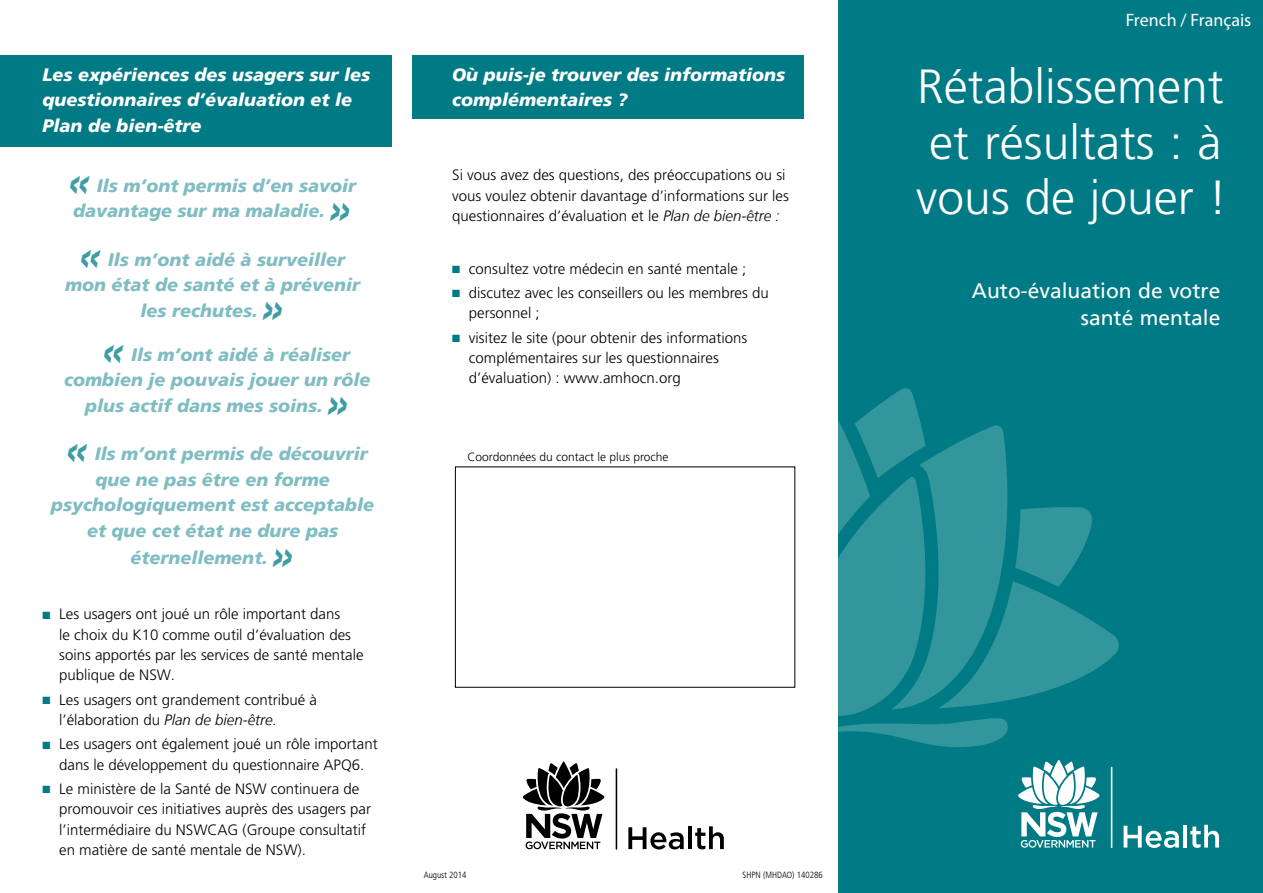
<style>
.page{position:relative;width:1263px;height:893px;background:#fff}
.page>*{position:absolute;margin:0;border:0;box-sizing:border-box;transform-origin:0 0}
.t1{font:300 48px/55.5px "Frutiger";color:#fff;text-align:justify}
.t2{font:italic 700 48px "Helvetica Neue";color:#409ca3}
.t3{font:21px/27px "Frutiger LT";color:#fff;text-align:right}
.t4{font:italic 900 18px/25.5px "Frutiger LT";color:#80bdc2}
.t5{font:italic 900 18px/25.5px "Frutiger LT";color:#fff}
.t6{font:18px "Myriad Pro";color:#fff}
.t7{font:300 15px/20.2px "Frutiger";color:#000}
.t8{font:italic 300 15px "Frutiger LT";color:#000}
.t9{font:300 12px "Frutiger";color:#000}
.t10{font:300 condensed 9px "Frutiger LT";color:#000}
.s1{color:#007b85}
.s2{font-family:"Frutiger";font-style:normal}
.s3{font-family:"Frutiger LT";font-style:italic}
</style>
<div class="page">
<div style="left:838px;top:0;width:425px;height:893px;background:#007b85"></div>
<hr style="left:1183px;top:825px;width:4px;height:22px;background:#fff">
<svg style="left:1190px;top:825px;width:29px;height:23px"></svg>
<hr style="left:616px;top:768px;width:1px;height:82px;background:#000">
<svg style="left:628px;top:827px;width:56px;height:22px"></svg>
<hr style="left:688px;top:826px;width:4px;height:23px;background:#000">
<svg style="left:695px;top:826px;width:29px;height:23px"></svg>
<svg style="left:523px;top:761px;width:81px;height:88px"></svg>
<svg style="left:838px;top:388px;width:341px;height:461px"></svg>
<div style="left:0;top:55px;width:391px;height:92px;background:#007b85"></div>
<div style="left:412px;top:55px;width:392px;height:64px;background:#007b85"></div>
<div style="left:455px;top:466px;width:340px;height:222px;border:1px solid #000"></div>
<p class="t5" style="left:43px;top:62px;width:329px">Les expériences des usagers sur les questionnaires d’évaluation et le<br>Plan de bien-être</p>
<h1 class="t2" style="left:69px;top:151px;width:24px">«</h1>
<p class="t4" style="left:73px;top:172px;width:284px;text-indent:24px">Ils m’ont permis d’en savoir davantage sur ma maladie.</p>
<h1 class="t2" style="left:330px;top:178px;width:24px">»</h1>
<h1 class="t2" style="left:80px;top:225px;width:24px">«</h1>
<p class="t4" style="left:108px;top:247px;width:238px">Ils m’ont aidé à surveiller</p>
<p class="t4" style="left:65px;top:272px;width:297px">mon état de santé et à prévenir</p>
<p class="t4" style="left:141px;top:298px;width:119px">les rechutes.</p>
<h1 class="t2" style="left:262px;top:277px;width:24px">»</h1>
<h1 class="t2" style="left:103px;top:320px;width:24px">«</h1>
<p class="t4" style="left:131px;top:342px;width:220px">Ils m’ont aidé à réaliser</p>
<p class="t4" style="left:64px;top:367px;width:308px">combien je pouvais jouer un rôle</p>
<p class="t4" style="left:85px;top:393px;width:239px">plus actif dans mes soins.</p>
<h1 class="t2" style="left:327px;top:373px;width:24px">»</h1>
<h1 class="t2" style="left:67px;top:420px;width:24px">«</h1>
<p class="t4" style="left:95px;top:441px;width:274px">Ils m’ont permis de découvrir</p>
<p class="t4" style="left:95px;top:467px;width:236px">que ne pas être en forme</p>
<p class="t4" style="left:51px;top:492px;width:325px">psychologiquement est acceptable</p>
<p class="t4" style="left:87px;top:518px;width:253px">et que cet état ne dure pas</p>
<p class="t4" style="left:130px;top:545px;width:139px">éternellement.</p>
<h1 class="t2" style="left:273px;top:525px;width:24px">»</h1>
<p class="t7" style="left:59px;top:604px;width:306px;text-indent:-17px"><span class="s1">■</span> Les usagers ont joué un rôle important dans<br>le choix du K10 comme outil d’évaluation des soins apportés par les services de santé mentale publique de NSW.</p>
<p class="t7" style="left:43px;top:689px;width:276px"><span class="s1">■</span> Les usagers ont grandement contribué à</p>
<p class="t8" style="left:59px;top:711px;width:219px"><span class="s2">l’élaboration du</span> Plan de bien-être.</p>
<p class="t7" style="left:43px;top:734px;width:337px;text-align:center"><span class="s1">■</span> Les usagers ont également joué un rôle important dans le développement du questionnaire APQ6.</p>
<p class="t7" style="left:59px;top:779px;width:313px;text-indent:-17px"><span class="s1">■</span> Le ministère de la Santé de NSW continuera de promouvoir ces initiatives auprès des usagers par l’intermédiaire du NSWCAG (Groupe consultatif en matière de santé mentale de NSW).</p>
<p class="t5" style="left:452px;top:62px;width:334px">Où puis-je trouver des informations complémentaires ?</p>
<p class="t7" style="left:452px;top:165px;width:338px">Si vous avez des questions, des préoccupations ou si vous voulez obtenir davantage d’informations sur les questionnaires d’évaluation et le <span class="s3">Plan de bien-être :</span></p>
<p class="t7" style="left:452px;top:258px;width:295px"><span class="s1">■</span> consultez votre médecin en santé mentale ;</p>
<p class="t7" style="left:469px;top:283px;width:301px;text-indent:-17px"><span class="s1">■</span> discutez avec les conseillers ou les membres du personnel ;</p>
<p class="t7" style="left:469px;top:327px;width:280px;text-indent:-17px"><span class="s1">■</span> visitez le site (pour obtenir des informations complémentaires sur les questionnaires d’évaluation) : www.amhocn.org</p>
<p class="t9" style="left:468px;top:450px;width:202px">Coordonnées du contact le plus proche</p>
<p class="t10" style="left:424px;top:870px;width:44px">August 2014</p>
<p class="t10" style="left:742px;top:870px;width:82px">SHPN (MHDAO) 140286</p>
<p class="t6" style="left:1126px;top:9px;width:127px">French / Français</p>
<h1 class="t1" style="left:916px;top:59px;width:312px">Rétablissement et résultats : à vous de jouer !</h1>
<h2 class="t3" style="left:972px;top:277px;width:250px">Auto-évaluation de votre santé mentale</h2>
</div>
